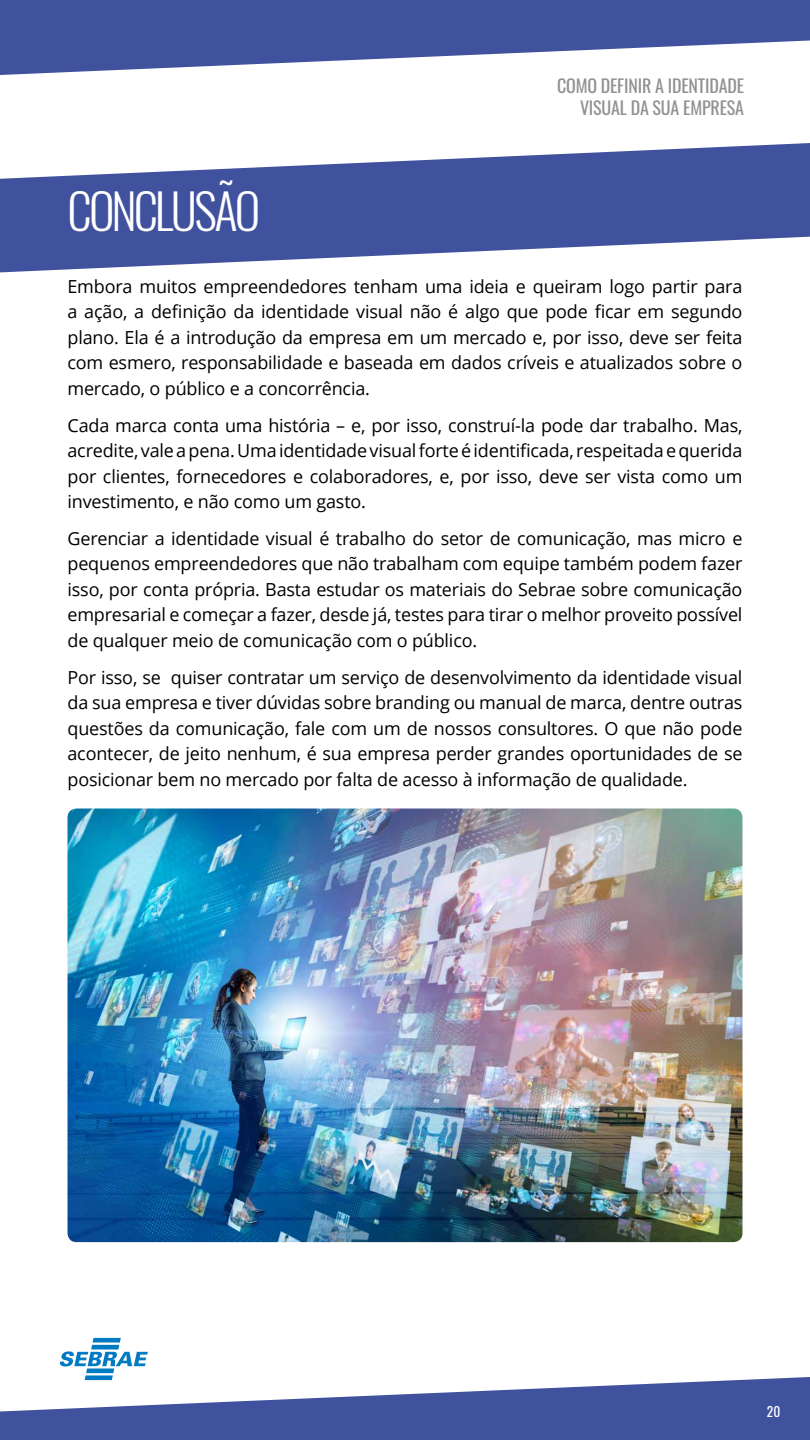
<style>
.page{position:relative;width:810px;height:1440px;background:#fff}
.page>*{position:absolute;margin:0;border:0;box-sizing:border-box;transform-origin:0 0}
.t1{font:300 48.75px "Oswald";letter-spacing:-.06em;color:#fff}
.t2{font:18px/25.5px "Open Sans";letter-spacing:-.01em;color:#000;text-align:justify}
.t3{font:18px/22.5px "Oswald";letter-spacing:-.01em;color:#919191;text-align:right}
.t4{font:13.5px "Oswald";color:#fff}
</style>
<div class="page">
<img style="left:68px;top:808px;width:674px;height:434px">
<svg style="left:0;top:0;width:810px;height:75px;fill:#40519e"></svg>
<svg style="left:0;top:1377px;width:810px;height:63px;fill:#40519e"></svg>
<svg style="left:60px;top:1338px;width:88px;height:42px"></svg>
<svg style="left:0;top:143px;width:810px;height:130px;fill:#40519e"></svg>
<h1 class="t1" style="left:68px;top:168px;width:194px">CONCLUSÃO</h1>
<p class="t3" style="left:557px;top:72px;width:188px">COMO DEFINIR A IDENTIDADE<br>VISUAL DA SUA EMPRESA</p>
<p class="t2" style="left:68px;top:273px;width:677px">Embora muitos empreendedores tenham uma ideia e queiram logo partir para a ação, a definição da identidade visual não é algo que pode ficar em segundo plano. Ela é a introdução da empresa em um mercado e, por isso, deve ser feita com esmero, responsabilidade e baseada em dados críveis e atualizados sobre o mercado, o público e a concorrência.</p>
<p class="t2" style="left:68px;top:412px;width:677px">Cada marca conta uma história – e, por isso, construí-la pode dar trabalho. Mas, acredite, vale a pena. Uma identidade visual forte é identificada, respeitada e querida por clientes, fornecedores e colaboradores, e, por isso, deve ser vista como um investimento, e não como um gasto.</p>
<p class="t2" style="left:68px;top:525px;width:677px">Gerenciar a identidade visual é trabalho do setor de comunicação, mas micro e pequenos empreendedores que não trabalham com equipe também podem fazer isso, por conta própria. Basta estudar os materiais do Sebrae sobre comunicação empresarial e começar a fazer, desde já, testes para tirar o melhor proveito possível de qualquer meio de comunicação com o público.</p>
<p class="t2" style="left:68px;top:664px;width:677px">Por isso, se quiser contratar um serviço de desenvolvimento da identidade visual da sua empresa e tiver dúvidas sobre branding ou manual de marca, dentre outras questões da comunicação, fale com um de nossos consultores. O que não pode acontecer, de jeito nenhum, é sua empresa perder grandes oportunidades de se posicionar bem no mercado por falta de acesso à informação de qualidade.</p>
<p class="t4" style="left:767px;top:1399px;width:15px">20</p>
</div>
